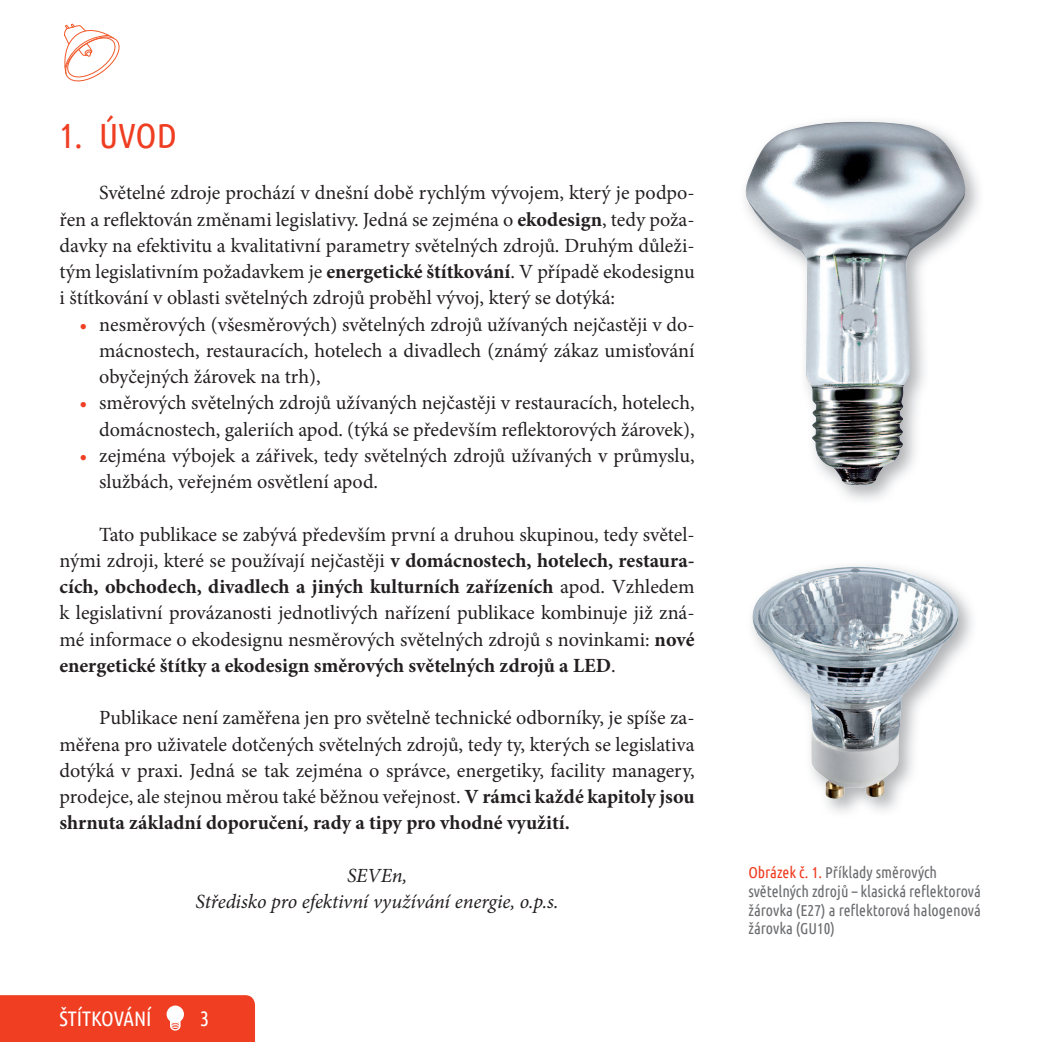
<style>
.page{position:relative;width:1042px;height:1042px;background:#fff}
.page>*{position:absolute;margin:0;border:0;box-sizing:border-box;transform-origin:0 0}
.t1{font:35px "Ubuntu Condensed";color:#ef3e22}
.t2{font:21px "Ubuntu Condensed";color:#fff}
.t3{font:20.12px/26.2px "Minion Pro";letter-spacing:-.005em;color:#231f20;text-align:justify}
.t4{font:italic 20.12px/26.2px "Minion Pro";letter-spacing:-.01em;color:#231f20;text-align:center}
.t5{font:15.75px/18.9px "Ubuntu Condensed";color:#6c6d70}
.s1{font-weight:700}
.s2{color:#ef3e22}
</style>
<div class="page">
<svg style="left:64px;top:23px;width:56px;height:59px"></svg>
<div style="left:1px;top:995px;width:254px;height:47px;background:#ef3e22"></div>
<img style="left:746px;top:122px;width:219px;height:363px">
<img style="left:752px;top:566px;width:220px;height:246px">
<img style="left:752px;top:567px;width:155px;height:58px">
<img style="left:907px;top:573px;width:51px;height:118px">
<img style="left:754px;top:625px;width:153px;height:58px">
<img style="left:796px;top:683px;width:111px;height:58px">
<img style="left:811px;top:740px;width:87px;height:58px">
<h1 class="t1" style="left:60px;top:114px;width:119px">1. ÚVOD</h1>
<p class="t3" style="left:60px;top:180px;width:637px;text-indent:40px">Světelné zdroje prochází v dnešní době rychlým vývojem, který je podpo&shy;řen a reflektován změnami legislativy. Jedná se zejména o <span class="s1">ekodesign</span>, tedy poža&shy;davky na efektivitu a kvalitativní parametry světelných zdrojů. Druhým důleži&shy;tým legislativním požadavkem je <span class="s1">energetické štítkování</span>. V případě ekodesignu i štítkování v oblasti světelných zdrojů proběhl vývoj, který se dotýká:</p>
<p class="t3" style="left:99px;top:311px;width:597px;text-indent:-20px"><span class="s2">•</span> nesměrových (všesměrových) světelných zdrojů užívaných nejčastěji v do&shy;mácnostech, res tauracích, hotelech a divadlech (známý zákaz umisťování obyčejných žárovek na trh),</p>
<p class="t3" style="left:79px;top:390px;width:617px;text-align:right"><span class="s2">•</span> směrových světelných zdrojů užívaných nejčastěji v restauracích, hotelech, domácnostech, galeriích apod. (týká se především reflektorových žárovek),</p>
<p class="t3" style="left:99px;top:442px;width:597px;text-indent:-20px"><span class="s2">•</span> zejména výbojek a zářivek, tedy světelných zdrojů užívaných v průmyslu, službách, veřejném osvětlení apod.</p>
<p class="t3" style="left:60px;top:521px;width:636px;text-indent:40px">Tato publikace se zabývá především první a druhou skupinou, tedy světel&shy;nými zdroji, které se používají nejčastěji <span class="s1">v domácnostech, hotelech, restaura&shy;cích, obchodech, divadlech a jiných kulturních zařízeních</span> apod. Vzhledem k legislativní provázanosti jednotlivých nařízení publikace kombinuje již zná&shy;mé informace o ekodesignu nesměrových světelných zdrojů s novinkami: <span class="s1">nové energetické štítky a ekodesign směrových světelných zdrojů a LED</span>.</p>
<p class="t3" style="left:60px;top:705px;width:637px;text-indent:40px">Publikace není zaměřena jen pro světelně technické odborníky, je spíše za&shy;měřena pro uživatele dotčených světelných zdrojů, tedy ty, kterých se legislativa dotýká v praxi. Jedná se tak zejména o správce, energetiky, facility managery, prodejce, ale stejnou měrou také běžnou veřejnost. <span class="s1">V rámci každé kapitoly jsou shrnuta základní doporučení, rady a tipy pro vhodné využití.</span></p>
<p class="t4" style="left:196px;top:862px;width:364px">SEVEn,<br>Středisko pro efektivní využívání energie, o.p.s.</p>
<p class="t5" style="left:748px;top:862px;width:234px"><span class="s2">Obrázek č. 1.</span> Příklady směrových světelných zdrojů – klasická reflektorová žárovka (E27) a reflektorová halogenová žárovka (GU10)</p>
<p class="t2" style="left:60px;top:1005px;width:94px">ŠTÍTKOVÁNÍ</p>
<p class="t2" style="left:200px;top:1005px;width:11px">3</p>
</div>
